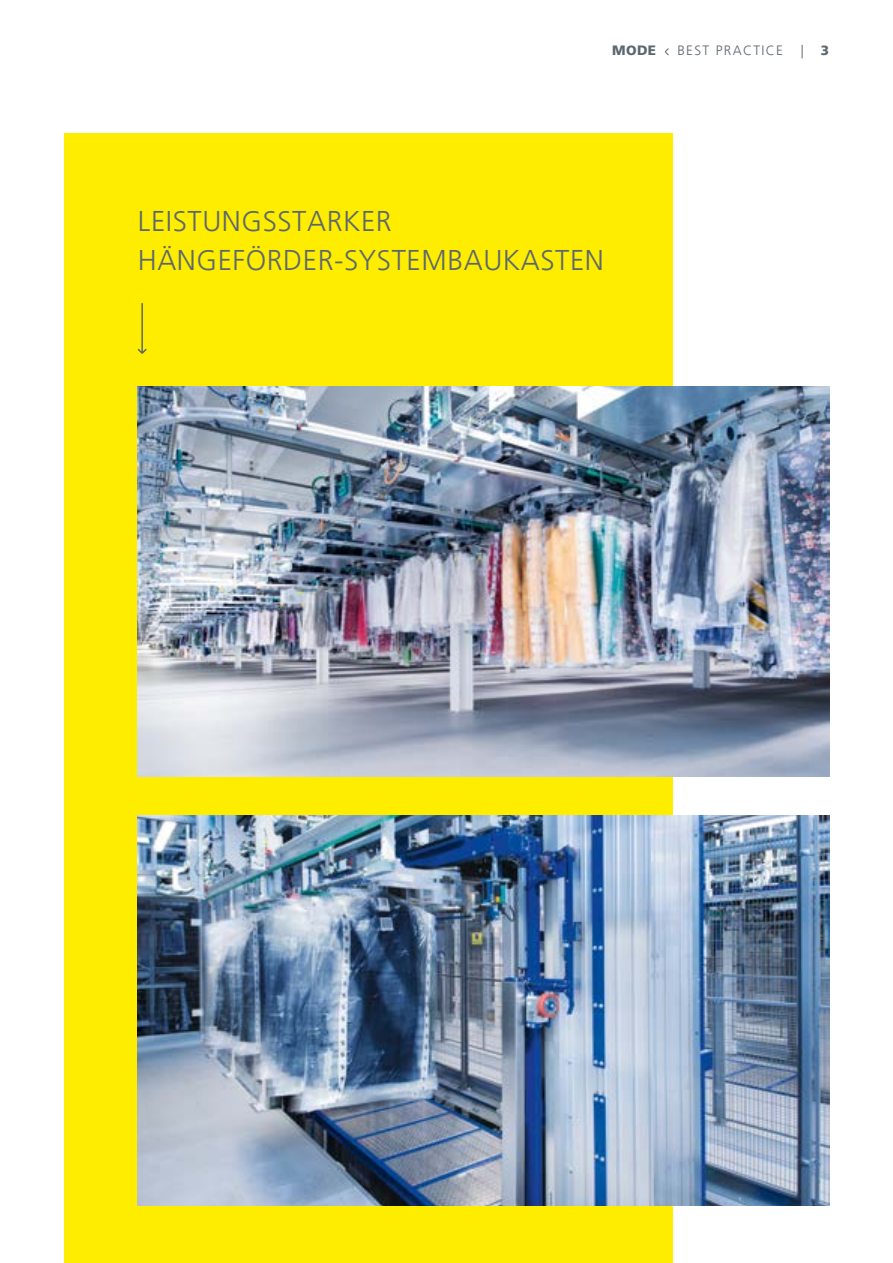
<style>
.page{position:relative;width:893px;height:1263px;background:#fff}
.page>*{position:absolute;margin:0;border:0;box-sizing:border-box;transform-origin:0 0}
.t1{font:300 28.5px/39px "Frutiger";letter-spacing:.02em;color:#5c676e}
.t2{font:300 13.5px "Frutiger";letter-spacing:.1em;color:#5c676e}
.t3{font:900 13.5px "Frutiger";color:#5c676e}
</style>
<div class="page">
<div style="left:64px;top:133px;width:609px;height:1130px;background:#ffed00"></div>
<img style="left:138px;top:387px;width:691px;height:390px">
<svg style="left:138px;top:303px;width:9px;height:51px"></svg>
<img style="left:138px;top:816px;width:691px;height:390px">
<svg style="left:665px;top:48px;width:4px;height:8px"></svg>
<p class="t3" style="left:612px;top:42px;width:45px">MODE</p>
<p class="t2" style="left:677px;top:43px;width:107px">BEST PRACTICE</p>
<p class="t2" style="left:801px;top:43px;width:4px">|</p>
<p class="t3" style="left:821px;top:42px;width:10px">3</p>
<p class="t1" style="left:138px;top:202px;width:468px">LEISTUNGSSTARKER<br>HÄNGEFÖRDER-SYSTEMBAUKASTEN</p>
</div>
